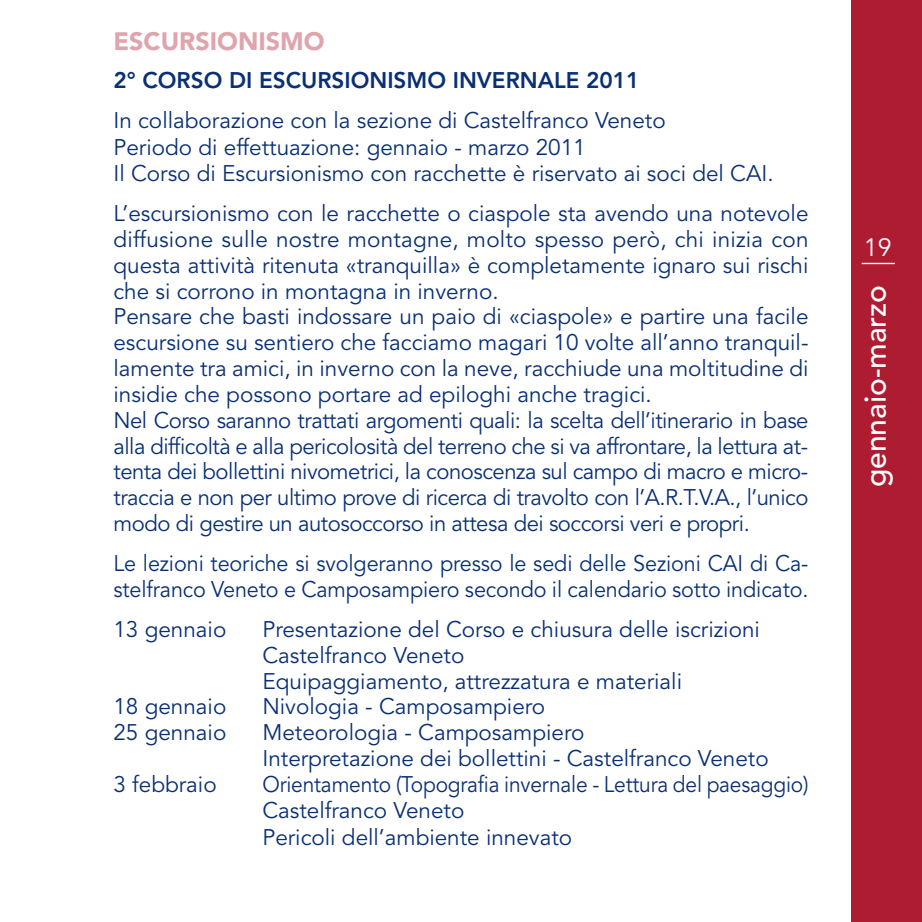
<style>
.page{position:relative;width:922px;height:922px;background:#fff}
.page>*{position:absolute;margin:0;border:0;box-sizing:border-box;transform-origin:0 0}
.t1{font:500 30px "Avenir";color:#fff}
.t2{font:900 25px "Avenir";color:#dfa4ad}
.t3{font:25px "Avenir";color:#fff}
.t4{font:22.5px/25.8px "Avenir";color:#093075}
.t5{font:22.5px/25.8px "Avenir";color:#093075;scale:.96 1}
.t6{font:22.5px/26.2px "Avenir";color:#093075;scale:.93 1}
.t7{font:800 22.5px "Avenir";color:#093075}
</style>
<div class="page">
<div style="left:850px;top:0;width:71px;height:921px;background:#ae1c32"></div>
<hr style="left:861px;top:263px;width:33px;height:1px;background:#fff">
<p class="t2" style="left:113px;top:31px;width:212px">ESCURSIONISMO</p>
<p class="t7" style="left:113px;top:71px;width:527px">2° CORSO DI ESCURSIONISMO INVERNALE 2011</p>
<p class="t4" style="left:113px;top:109px;width:661px">In collaborazione con la sezione di Castelfranco Veneto<br>Periodo di effettuazione: gennaio - marzo 2011<br>Il Corso di Escursionismo con racchette è riservato ai soci del CAI.</p>
<p class="t4" style="left:113px;top:202px;width:696px">L’escursionismo con le racchette o ciaspole sta avendo una notevole diffusione sulle nostre montagne, molto spesso però, chi inizia con questa attività ritenuta «tranquilla» è completamente ignaro sui rischi che si corrono in montagna in inverno.<br>Pensare che basti indossare un paio di «ciaspole» e partire una facile escursione su sentiero che facciamo magari 10 volte all’anno tranquil&shy;lamente tra amici, in inverno con la neve, racchiude una moltitudine di insidie che possono portare ad epiloghi anche tragici.<br>Nel Corso saranno trattati argomenti quali: la scelta dell’itinerario in base alla difficoltà e alla pericolosità del terreno che si va affrontare, la lettura at&shy;tenta dei bollettini nivometrici, la conoscenza sul campo di macro e micro&shy;traccia e non per ultimo prove di ricerca di travolto con l’A.R.T.V.A., l’unico modo di gestire un autosoccorso in attesa dei soccorsi veri e propri.</p>
<p class="t5" style="left:113px;top:552px;width:725px">Le lezioni teoriche si svolgeranno presso le sedi delle Sezioni CAI di Ca&shy;stelfranco Veneto e Camposampiero secondo il calendario sotto indicato.</p>
<p class="t4" style="left:113px;top:618px;width:114px">13 gennaio</p>
<p class="t4" style="left:262px;top:618px;width:499px">Presentazione del Corso e chiusura delle iscrizioni<br>Castelfranco Veneto<br>Equipaggiamento, attrezzatura e materiali</p>
<p class="t4" style="left:113px;top:695px;width:114px">18 gennaio</p>
<p class="t4" style="left:262px;top:695px;width:284px">Nivologia - Camposampiero</p>
<p class="t4" style="left:113px;top:721px;width:114px">25 gennaio</p>
<p class="t4" style="left:262px;top:721px;width:507px">Meteorologia - Camposampiero<br>Interpretazione dei bollettini - Castelfranco Veneto</p>
<p class="t4" style="left:113px;top:772px;width:105px">3 febbraio</p>
<p class="t6" style="left:262px;top:772px;width:588px">Orientamento (Topografia invernale - Lettura del paesaggio)<br>Castelfranco Veneto<br>Pericoli dell’ambiente innevato</p>
<p class="t3" style="left:863px;top:237px;width:29px">19</p>
<h1 class="t1" style="left:862px;top:487px;width:204px;rotate:-90deg">gennaio-marzo</h1>
</div>
